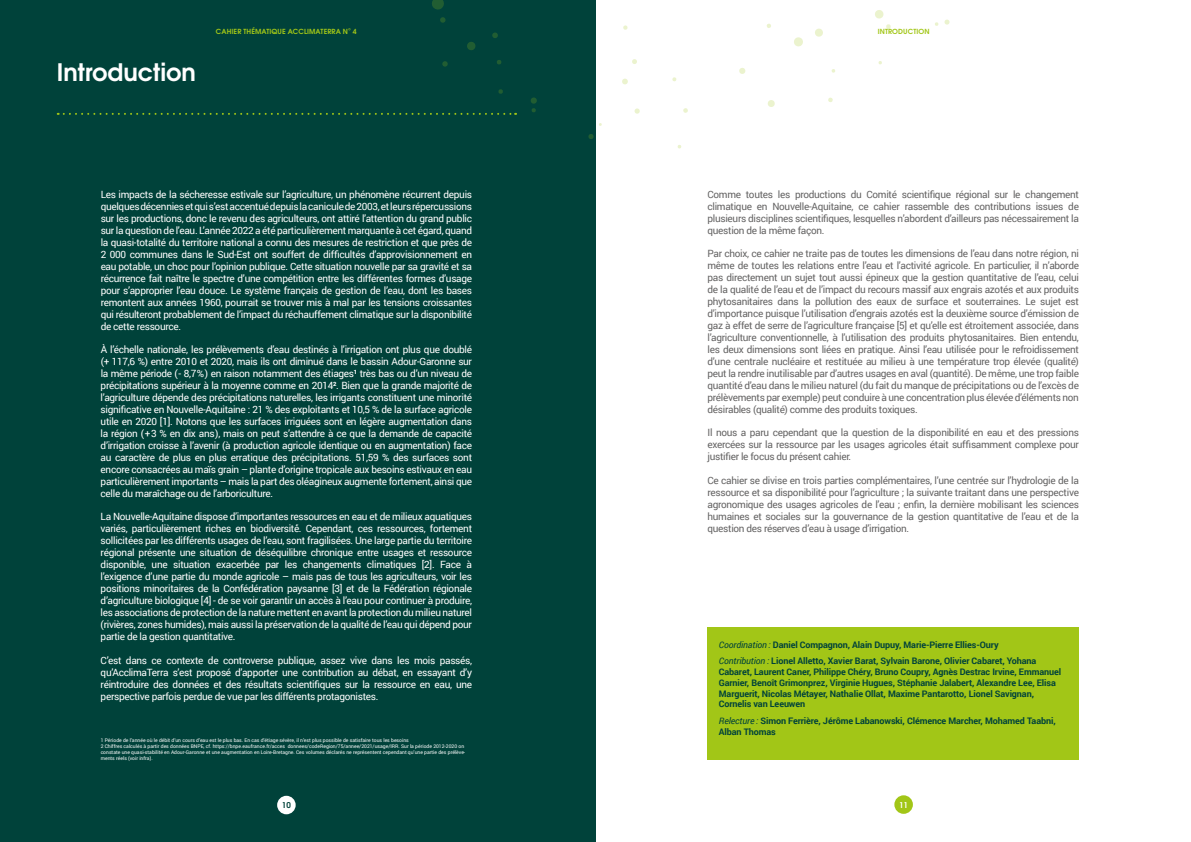
<style>
.page{position:relative;width:1191px;height:842px;background:#fff}
.page>*{position:absolute;margin:0;border:0;box-sizing:border-box;transform-origin:0 0}
.t1{font:700 24px "Te X Gyre Adventor";color:#fff}
.t2{font:10px/12px "Roboto";letter-spacing:-.03em;color:#fff;text-align:justify}
.t3{font:10px/12px "Roboto";letter-spacing:-.03em;color:#646363;text-align:justify}
.t4{font:700 9px/10.8px "Roboto";letter-spacing:-.01em;color:#00423a}
.t5{font:700 8px "Te X Gyre Adventor";color:#00423a}
.t6{font:700 8px "Te X Gyre Adventor";color:#fff}
.t7{font:700 7px "Te X Gyre Adventor";letter-spacing:.015em;color:#a2c617}
.t8{font:5px/6px "Roboto";color:#fff}
.s1{font-weight:400;font-style:italic}
</style>
<div class="page">
<div style="left:0;top:0;width:595px;height:842px;background:#00423a"></div>
<svg style="left:767px;top:100px;width:8px;height:7px"></svg>
<svg style="left:828px;top:97px;width:5px;height:5px"></svg>
<svg style="left:878px;top:61px;width:4px;height:4px"></svg>
<svg style="left:815px;top:28px;width:8px;height:9px"></svg>
<svg style="left:875px;top:10px;width:16px;height:19px"></svg>
<svg style="left:944px;top:19px;width:6px;height:6px"></svg>
<svg style="left:935px;top:22px;width:3px;height:4px"></svg>
<svg style="left:831px;top:69px;width:4px;height:4px"></svg>
<svg style="left:794px;top:37px;width:9px;height:10px"></svg>
<svg style="left:766px;top:23px;width:5px;height:5px"></svg>
<svg style="left:739px;top:68px;width:7px;height:6px"></svg>
<svg style="left:672px;top:77px;width:4px;height:5px"></svg>
<svg style="left:622px;top:78px;width:6px;height:7px"></svg>
<svg style="left:683px;top:108px;width:5px;height:5px"></svg>
<svg style="left:634px;top:108px;width:6px;height:6px"></svg>
<svg style="left:632px;top:59px;width:5px;height:5px"></svg>
<svg style="left:623px;top:25px;width:5px;height:5px"></svg>
<svg style="left:588px;top:134px;width:6px;height:5px"></svg>
<svg style="left:497px;top:60px;width:4px;height:5px"></svg>
<svg style="left:467px;top:42px;width:9px;height:8px"></svg>
<svg style="left:498px;top:89px;width:5px;height:5px"></svg>
<svg style="left:531px;top:97px;width:6px;height:15px"></svg>
<svg style="left:492px;top:32px;width:6px;height:6px"></svg>
<svg style="left:442px;top:61px;width:6px;height:6px"></svg>
<svg style="left:432px;top:0;width:12px;height:10px"></svg>
<svg style="left:440px;top:17px;width:6px;height:6px"></svg>
<div style="left:894px;top:795px;width:19px;height:19px;background:#a2c617;border-radius:50%"></div>
<div style="left:277px;top:796px;width:19px;height:18px;background:#fff;border-radius:50%"></div>
<svg style="left:58px;top:113px;width:458px;height:2px"></svg>
<div style="left:707px;top:627px;width:372px;height:133px;background:#a2c617"></div>
<h1 class="t1" style="left:57px;top:52px;width:141px">Introduction</h1>
<p class="t7" style="left:216px;top:26px;width:142px">CAHIER THÉMATIQUE ACCLIMATERRA N° 4</p>
<p class="t7" style="left:877px;top:26px;width:53px">INTRODUCTION</p>
<p class="t2" style="left:101px;top:188px;width:373px">Les impacts de la sécheresse estivale sur l’agriculture, un phénomène récurrent depuis quelques décennies et qui s’est accentué depuis la canicule de 2003, et leurs répercussions sur les productions, donc le revenu des agriculteurs, ont attiré l’attention du grand public sur la question de l’eau. L’année 2022 a été particulièrement marquante à cet égard, quand la quasi-totalité du territoire national a connu des mesures de restriction et que près de 2 000 communes dans le Sud-Est ont souffert de difficultés d’approvisionnement en eau potable, un choc pour l’opinion publique. Cette situation nouvelle par sa gravité et sa récurrence fait naître le spectre d’une compétition entre les différentes formes d’usage pour s’approprier l’eau douce. Le système français de gestion de l’eau, dont les bases remontent aux années 1960, pourrait se trouver mis à mal par les tensions croissantes qui résulteront probablement de l’impact du réchauffement climatique sur la disponibilité de cette ressource.</p>
<p class="t2" style="left:101px;top:343px;width:373px">À l’échelle nationale, les prélèvements d’eau destinés à l’irrigation ont plus que doublé (+ 117,6 %) entre 2010 et 2020, mais ils ont diminué dans le bassin Adour-Garonne sur la même période (- 8,7%) en raison notamment des étiages<sup>1</sup> très bas ou d’un niveau de précipitations supérieur à la moyenne comme en 2014<sup>2</sup>. Bien que la grande majorité de l’agriculture dépende des précipitations naturelles, les irrigants constituent une minorité significative en Nouvelle-Aquitaine : 21 % des exploitants et 10,5 % de la surface agricole utile en 2020 [1]. Notons que les surfaces irriguées sont en légère augmentation dans la région (+3 % en dix ans), mais on peut s’attendre à ce que la demande de capacité d’irrigation croisse à l’avenir (à production agricole identique ou en augmentation) face au caractère de plus en plus erratique des précipitations. 51,59 % des surfaces sont encore consacrées au maïs grain – plante d’origine tropicale aux besoins estivaux en eau particulièrement importants – mais la part des oléagineux augmente fortement, ainsi que celle du maraîchage ou de l’arboriculture.</p>
<p class="t2" style="left:101px;top:510px;width:373px">La Nouvelle-Aquitaine dispose d’importantes ressources en eau et de milieux aquatiques variés, particulièrement riches en biodiversité́. Cependant, ces ressources, fortement sollicitées par les différents usages de l’eau, sont fragilisées. Une large partie du territoire régional présente une situation de déséquilibre chronique entre usages et ressource disponible, une situation exacerbée par les changements climatiques [2]. Face à l’exigence d’une partie du monde agricole – mais pas de tous les agriculteurs, voir les positions minoritaires de la Confédération paysanne [3] et de la Fédération régionale d’agriculture biologique [4] - de se voir garantir un accès à l’eau pour continuer à produire, les associations de protection de la nature mettent en avant la protection du milieu naturel (rivières, zones humides), mais aussi la préservation de la qualité de l’eau qui dépend pour partie de la gestion quantitative.</p>
<p class="t2" style="left:101px;top:654px;width:373px">C’est dans ce contexte de controverse publique, assez vive dans les mois passés, qu’AcclimaTerra s’est proposé d’apporter une contribution au débat, en essayant d’y réintroduire des données et des résultats scientifiques sur la ressource en eau, une perspective parfois perdue de vue par les différents protagonistes.</p>
<p class="t8" style="left:101px;top:737px;width:366px">1 Période de l’année où le débit d’un cours d’eau est le plus bas. En cas d’étiage sévère, il n’est plus possible de satisfaire tous les besoins<br>2 Chiffres calculés à partir des données BNPE, cf. https://bnpe.eaufrance.fr/acces donnees/codeRegion/75/annee/2021/usage/IRR. Sur la période 2012-2020 on constate une quasi-stabilité en Adour-Garonne et une augmentation en Loire-Bretagne. Ces volumes déclarés ne représentent cependant qu’une partie des prélève&shy;ments réels (voir infra).</p>
<p class="t3" style="left:707px;top:188px;width:373px">Comme toutes les productions du Comité scientifique régional sur le changement climatique en Nouvelle-Aquitaine, ce cahier rassemble des contributions issues de plusieurs disciplines scientifiques, lesquelles n’abordent d’ailleurs pas nécessairement la question de la même façon.</p>
<p class="t3" style="left:707px;top:247px;width:373px">Par choix, ce cahier ne traite pas de toutes les dimensions de l’eau dans notre région, ni même de toutes les relations entre l’eau et l’activité agricole. En particulier, il n’aborde pas directement un sujet tout aussi épineux que la gestion quantitative de l’eau, celui de la qualité de l’eau et de l’impact du recours massif aux engrais azotés et aux produits phytosanitaires dans la pollution des eaux de surface et souterraines. Le sujet est d’importance puisque l’utilisation d’engrais azotés est la deuxième source d’émission de gaz à effet de serre de l’agriculture française [5] et qu’elle est étroitement associée, dans l’agriculture conventionnelle, à l’utilisation des produits phytosanitaires. Bien entendu, les deux dimensions sont liées en pratique. Ainsi l’eau utilisée pour le refroidissement d’une centrale nucléaire et restituée au milieu à une température trop élevée (qualité) peut la rendre inutilisable par d’autres usages en aval (quantité). De même, une trop faible quantité d’eau dans le milieu naturel (du fait du manque de précipitations ou de l’excès de prélèvements par exemple) peut conduire à une concentration plus élevée d’éléments non désirables (qualité) comme des produits toxiques.</p>
<p class="t3" style="left:707px;top:426px;width:373px">Il nous a paru cependant que la question de la disponibilité en eau et des pressions exercées sur la ressource par les usages agricoles était suffisamment complexe pour justifier le focus du présent cahier.</p>
<p class="t3" style="left:707px;top:474px;width:373px">Ce cahier se divise en trois parties complémentaires, l’une centrée sur l’hydrologie de la ressource et sa disponibilité pour l’agriculture ; la suivante traitant dans une perspective agronomique des usages agricoles de l’eau ; enfin, la dernière mobilisant les sciences humaines et sociales sur la gouvernance de la gestion quantitative de l’eau et de la question des réserves d’eau à usage d’irrigation.</p>
<p class="t4" style="left:719px;top:636px;width:319px;line-height:16.5px"><span class="s1">Coordination :</span> Daniel Compagnon, Alain Dupuy, Marie-Pierre Ellies-Oury<br><span class="s1">Contribution :</span> Lionel Alletto, Xavier Barat, Sylvain Barone, Olivier Cabaret, Yohana</p>
<p class="t4" style="left:719px;top:666px;width:344px">Cabaret, Laurent Caner, Philippe Chéry, Bruno Coupry, Agnès Destrac Irvine, Emmanuel Garnier, Benoît Grimonprez, Virginie Hugues, Stéphanie Jalabert, Alexandre Lee, Elisa Marguerit, Nicolas Métayer, Nathalie Ollat, Maxime Pantarotto, Lionel Savignan, Cornelis van Leeuwen</p>
<p class="t4" style="left:719px;top:715px;width:338px"><span class="s1">Relecture :</span> Simon Ferrière, Jérôme Labanowski, Clémence Marcher, Mohamed Taabni,<br>Alban Thomas</p>
<p class="t5" style="left:282px;top:798px;width:10px">10</p>
<p class="t6" style="left:899px;top:798px;width:10px">11</p>
</div>
